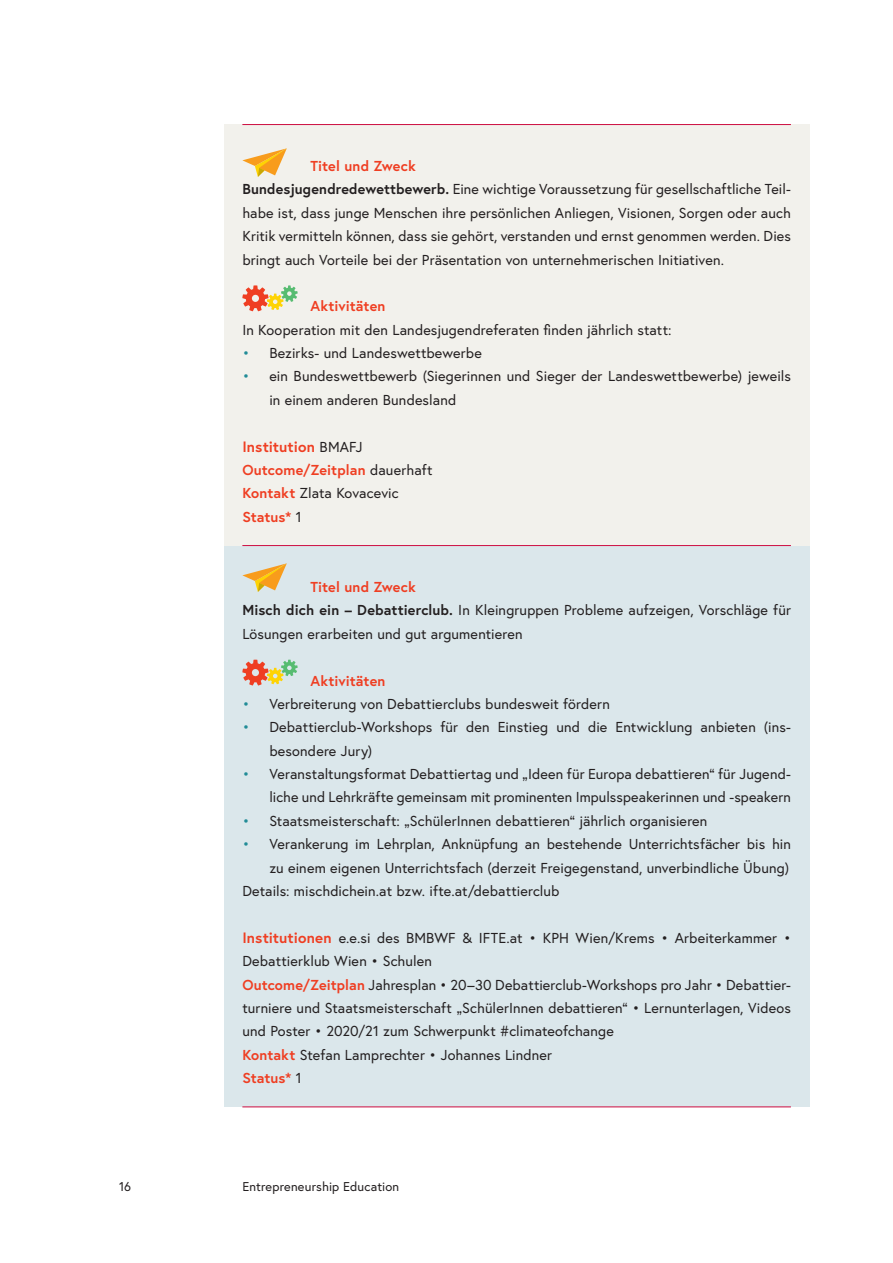
<style>
.page{position:relative;width:893px;height:1263px;background:#fff}
.page>*{position:absolute;margin:0;border:0;box-sizing:border-box;transform-origin:0 0}
.TExt_ohne_Abstand{font:700 15px "Europa Austria";letter-spacing:.005em;color:#ef3e22}
.Text_head_black{font:14.4px/23.4px "Europa Austria";letter-spacing:.01em;color:#231f20}
.TExt_ohne_Abstand-2{font:14.4px/23.4px "Europa Austria";letter-spacing:.01em;color:#231f20}
.H3_fett_kästchen{font:700 14.4px "Europa Austria";letter-spacing:.005em;color:#ef3e22}
.TExt_ohne_Abstand-3{font:700 14.4px "Europa Austria";letter-spacing:.005em;color:#ef3e22}
.t1{font:12.75px "Europa Austria";letter-spacing:.01em;color:#231f20}
.s1{font-weight:700}
.s2{color:#228c97}
.s3{font-weight:400;font-size:14.4px;color:#231f20}
.s4{font-weight:400;color:#231f20}
.s5{font-weight:700;color:#ef3e22}
.s6{font-weight:700;font-size:15px;color:#ef3e22}
</style>
<div class="page">
<div style="left:224px;top:124px;width:585px;height:422px;background:#f2f1ec"></div>
<div style="left:224px;top:546px;width:585px;height:560px;background:#dbe7eb"></div>
<hr style="left:242px;top:124px;width:549px;height:1px;background:#cd0d40">
<hr style="left:242px;top:545px;width:549px;height:1px;background:#cd0d40">
<hr style="left:242px;top:1106px;width:549px;height:1px;background:#cd0d40">
<svg style="left:242px;top:148px;width:45px;height:29px"></svg>
<svg style="left:242px;top:285px;width:56px;height:26px"></svg>
<svg style="left:242px;top:563px;width:45px;height:29px"></svg>
<svg style="left:242px;top:660px;width:56px;height:25px"></svg>
<h3 class="H3_fett_kästchen" style="left:310px;top:156px;width:107px">Titel und Zweck</h3>
<p class="Text_head_black" style="left:242px;top:177px;width:550px;text-align:justify"><span class="s1">Bundesjugendredewettbewerb.</span> Eine wichtige Voraussetzung für gesellschaftliche Teil&shy;habe ist, dass junge Menschen ihre persönlichen Anliegen, Visionen, Sorgen oder auch Kritik vermitteln können, dass sie gehört, verstanden und ernst genommen werden. Dies bringt auch Vorteile bei der Präsentation von unternehmerischen Initiativen.</p>
<h3 class="H3_fett_kästchen" style="left:310px;top:296px;width:77px">Aktivitäten</h3>
<p class="TExt_ohne_Abstand-2" style="left:242px;top:318px;width:431px">In Kooperation mit den Landesjugendreferaten finden jährlich statt:</p>
<p class="Text_head_black" style="left:242px;top:341px;width:241px"><span class="s2">•</span> Bezirks- und Landeswettbewerbe</p>
<p class="Text_head_black" style="left:269px;top:364px;width:523px;text-indent:-27px"><span class="s2">•</span> ein Bundeswettbewerb (Siegerinnen und Sieger der Landeswettbewerbe) jeweils in einem anderen Bundesland</p>
<p class="TExt_ohne_Abstand" style="left:242px;top:436px;width:122px">Institution <span class="s3">BMAFJ</span></p>
<p class="TExt_ohne_Abstand-3" style="left:242px;top:460px;width:192px">Outcome/Zeitplan <span class="s4">dauerhaft</span></p>
<p class="TExt_ohne_Abstand-2" style="left:242px;top:481px;width:158px"><span class="s5">Kontakt</span> Zlata Kovacevic</p>
<p class="TExt_ohne_Abstand-3" style="left:242px;top:507px;width:61px">Status* <span class="s4">1</span></p>
<h3 class="H3_fett_kästchen" style="left:310px;top:577px;width:107px">Titel und Zweck</h3>
<p class="TExt_ohne_Abstand-2" style="left:242px;top:598px;width:550px"><span class="s1">Misch dich ein – Debattierclub.</span> In Kleingruppen Probleme aufzeigen, Vorschläge für<br>Lösungen erarbeiten und gut argumentieren</p>
<h3 class="H3_fett_kästchen" style="left:310px;top:671px;width:77px">Aktivitäten</h3>
<p class="Text_head_black" style="left:242px;top:692px;width:369px"><span class="s2">•</span> Verbreiterung von Debattierclubs bundesweit fördern</p>
<p class="Text_head_black" style="left:269px;top:715px;width:523px;text-indent:-27px"><span class="s2">•</span> Debattierclub-Workshops für den Einstieg und die Entwicklung anbieten (ins&shy;besondere Jury)</p>
<p class="Text_head_black" style="left:242px;top:762px;width:550px;text-align:right"><span class="s2">•</span> Veranstaltungsformat Debattiertag und „Ideen für Europa debattieren“ für Jugend&shy;liche und Lehrkräfte gemeinsam mit prominenten Impulsspeakerinnen und -speakern</p>
<p class="Text_head_black" style="left:242px;top:809px;width:467px"><span class="s2">•</span> Staatsmeisterschaft: „SchülerInnen debattieren“ jährlich organisieren</p>
<p class="Text_head_black" style="left:242px;top:832px;width:550px;text-align:right"><span class="s2">•</span> Verankerung im Lehrplan, Anknüpfung an bestehende Unterrichtsfächer bis hin zu einem eigenen Unterrichtsfach (derzeit Freigegenstand, unverbindliche Übung)</p>
<p class="TExt_ohne_Abstand-2" style="left:242px;top:879px;width:318px">Details: mischdichein.at bzw. ifte.at/debattierclub</p>
<p class="TExt_ohne_Abstand-2" style="left:242px;top:926px;width:550px"><span class="s6">Institutionen</span> e.e.si des BMBWF &amp; IFTE.at • KPH Wien/Krems • Arbeiterkammer •<br>Debattierklub Wien • Schulen</p>
<p class="TExt_ohne_Abstand-2" style="left:242px;top:972px;width:550px;text-align:justify"><span class="s5">Outcome/Zeitplan</span> Jahresplan • 20–30 Debattierclub-Workshops pro Jahr • Debattier&shy;turniere und Staatsmeisterschaft „SchülerInnen debattieren“ • Lernunterlagen, Videos und Poster • 2020/21 zum Schwerpunkt #climateofchange</p>
<p class="TExt_ohne_Abstand-2" style="left:242px;top:1043px;width:311px"><span class="s5">Kontakt</span> Stefan Lamprechter • Johannes Lindner</p>
<p class="TExt_ohne_Abstand-3" style="left:242px;top:1068px;width:61px">Status* <span class="s4">1</span></p>
<p class="t1" style="left:119px;top:1178px;width:13px">16</p>
<p class="t1" style="left:242px;top:1178px;width:158px">Entrepreneurship Education</p>
</div>
